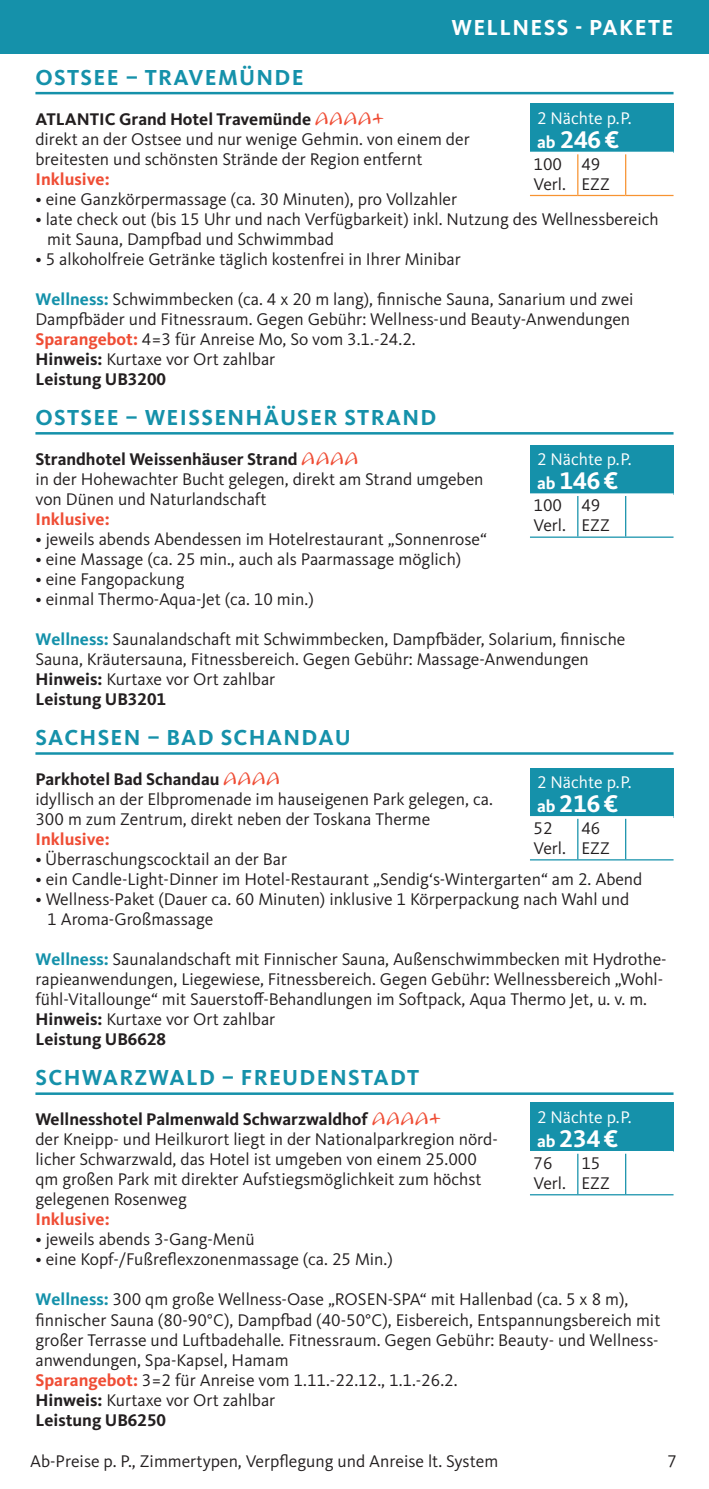
<style>
.page{position:relative;width:709px;height:1489px;background:#fff}
.page>*{position:absolute;margin:0;border:0;box-sizing:border-box;transform-origin:0 0}
.t1{font:700 25px "Kievit Pro";color:#fff}
.t2{font:700 22.5px "Kievit Pro";letter-spacing:.06em;color:#1591aa}
.t3{font:700 22.5px "Kievit Pro";letter-spacing:.06em;color:#fff}
.t4{font:17.5px/20px "Kievit Pro";color:#231f20}
.t5{font:700 17.5px "Kievit Pro";color:#231f20}
.t6{font:17.5px "Kievit Pro";color:#fff}
.t7{font:700 17.5px "Kievit Pro";color:#ef4d35}
.s1{font-size:17.5px}
.s2{font-weight:700;color:#1591aa}
.s3{font-weight:700;color:#ef4d35}
.s4{font-weight:700}
</style>
<div class="page">
<div style="left:530px;top:103px;width:143px;height:50px;background:#1591aa"></div>
<hr style="left:530px;top:195px;width:48px;height:1px;background:#f79332">
<hr style="left:577px;top:154px;width:1px;height:41px;background:#f79332">
<hr style="left:578px;top:195px;width:47px;height:1px;background:#f79332">
<hr style="left:625px;top:154px;width:1px;height:41px;background:#f79332">
<hr style="left:625px;top:195px;width:48px;height:1px;background:#f79332">
<hr style="left:530px;top:152px;width:143px;height:2px;background:#fff">
<hr style="left:35px;top:92px;width:638px;height:2px;background:#1591aa">
<hr style="left:35px;top:752px;width:638px;height:2px;background:#1591aa">
<div style="left:530px;top:767px;width:143px;height:50px;background:#1591aa"></div>
<hr style="left:577px;top:818px;width:1px;height:41px;background:#1591aa">
<hr style="left:625px;top:818px;width:1px;height:41px;background:#1591aa">
<hr style="left:530px;top:859px;width:143px;height:1px;background:#1591aa">
<hr style="left:530px;top:816px;width:143px;height:2px;background:#fff">
<hr style="left:35px;top:432px;width:638px;height:2px;background:#1591aa">
<div style="left:530px;top:445px;width:143px;height:49px;background:#1591aa"></div>
<hr style="left:577px;top:496px;width:1px;height:40px;background:#1591aa">
<hr style="left:625px;top:496px;width:1px;height:40px;background:#1591aa">
<hr style="left:530px;top:536px;width:143px;height:2px;background:#1591aa">
<hr style="left:530px;top:493px;width:143px;height:3px;background:#fff">
<hr style="left:35px;top:1092px;width:638px;height:2px;background:#1591aa">
<div style="left:530px;top:1102px;width:143px;height:50px;background:#1591aa"></div>
<hr style="left:577px;top:1153px;width:1px;height:41px;background:#1591aa">
<hr style="left:625px;top:1153px;width:1px;height:41px;background:#1591aa">
<hr style="left:530px;top:1194px;width:143px;height:1px;background:#1591aa">
<hr style="left:530px;top:1150px;width:143px;height:3px;background:#fff">
<div style="left:0;top:0;width:709px;height:53px;background:#1591aa"></div>
<p class="t2" style="left:36px;top:69px;width:270px">OSTSEE – TRAVEMÜNDE</p>
<p class="t3" style="left:451px;top:19px;width:223px">WELLNESS - PAKETE</p>
<p class="t6" style="left:537px;top:111px;width:96px">2 Nächte p. P.</p>
<h1 class="t1" style="left:537px;top:130px;width:83px"><span class="s1">ab</span> 246 €</h1>
<p class="t4" style="left:533px;top:155px;width:34px">100<br>Verl.</p>
<p class="t4" style="left:581px;top:155px;width:30px">49<br>EZZ</p>
<p class="t5" style="left:35px;top:112px;width:277px">ATLANTIC Grand Hotel Travemünde</p>
<p class="t4" style="left:35px;top:130px;width:436px">direkt an der Ostsee und nur wenige Gehmin. von einem der breitesten und schönsten Strände der Region entfernt</p>
<p class="t7" style="left:35px;top:172px;width:76px">Inklusive:</p>
<p class="t4" style="left:35px;top:190px;width:423px">• eine Ganzkörpermassage (ca. 30 Minuten), pro Vollzahler</p>
<p class="t4" style="left:47px;top:210px;width:613px;text-indent:-12px">• late check out (bis 15 Uhr und nach Verfügbarkeit) inkl. Nutzung des Wellnessbereich mit Sauna, Dampfbad und Schwimmbad</p>
<p class="t4" style="left:35px;top:250px;width:427px">• 5 alkoholfreie Getränke täglich kostenfrei in Ihrer Minibar</p>
<p class="t4" style="left:35px;top:290px;width:599px"><span class="s2">Wellness:</span> Schwimmbecken (ca. 4 x 20 m lang), finnische Sauna, Sanarium und zwei Dampfbäder und Fitnessraum. Gegen Gebühr: Wellness-und Beauty-Anwendungen <span class="s3">Sparangebot:</span> 4=3 für Anreise Mo, So vom 3.1.-24.2.<br><span class="s4">Hinweis:</span> Kurtaxe vor Ort zahlbar<br><span class="s4">Leistung UB3200</span></p>
<p class="t2" style="left:36px;top:409px;width:402px">OSTSEE – WEISSENHÄUSER STRAND</p>
<p class="t5" style="left:35px;top:452px;width:264px">Strandhotel Weissenhäuser Strand</p>
<p class="t4" style="left:35px;top:470px;width:449px">in der Hohewachter Bucht gelegen, direkt am Strand umgeben von Dünen und Naturlandschaft</p>
<p class="t7" style="left:35px;top:512px;width:76px">Inklusive:</p>
<p class="t4" style="left:35px;top:530px;width:453px">• jeweils abends Abendessen im Hotelrestaurant „Sonnenrose“</p>
<p class="t4" style="left:35px;top:550px;width:427px">• eine Massage (ca. 25 min., auch als Paarmassage möglich)</p>
<p class="t4" style="left:35px;top:570px;width:151px">• eine Fangopackung</p>
<p class="t4" style="left:35px;top:590px;width:280px">• einmal Thermo-Aqua-Jet (ca. 10 min.)</p>
<p class="t4" style="left:35px;top:630px;width:591px"><span class="s2">Wellness:</span> Saunalandschaft mit Schwimmbecken, Dampfbäder, Solarium, finnische Sauna, Kräutersauna, Fitnessbereich. Gegen Gebühr: Massage-Anwendungen <span class="s4">Hinweis:</span> Kurtaxe vor Ort zahlbar<br><span class="s4">Leistung UB3201</span></p>
<p class="t6" style="left:537px;top:453px;width:96px">2 Nächte p. P.</p>
<h1 class="t1" style="left:537px;top:471px;width:83px"><span class="s1">ab</span> 146 €</h1>
<p class="t4" style="left:533px;top:497px;width:34px">100<br>Verl.</p>
<p class="t4" style="left:581px;top:497px;width:30px">49<br>EZZ</p>
<p class="t2" style="left:36px;top:729px;width:317px">SACHSEN – BAD SCHANDAU</p>
<p class="t5" style="left:35px;top:772px;width:186px">Parkhotel Bad Schandau</p>
<p class="t4" style="left:35px;top:790px;width:459px">idyllisch an der Elbpromenade im hauseigenen Park gelegen, ca.<br>300 m zum Zentrum, direkt neben der Toskana Therme</p>
<p class="t7" style="left:35px;top:832px;width:76px">Inklusive:</p>
<p class="t4" style="left:35px;top:850px;width:253px">• Überraschungscocktail an der Bar</p>
<p class="t4" style="left:35px;top:870px;width:608px">• ein Candle-Light-Dinner im Hotel-Restaurant „Sendig‘s-Wintergarten“ am 2. Abend</p>
<p class="t4" style="left:47px;top:890px;width:583px;text-indent:-12px">• Wellness-Paket (Dauer ca. 60 Minuten) inklusive 1 Körperpackung nach Wahl und<br>1 Aroma-Großmassage</p>
<p class="t4" style="left:35px;top:950px;width:632px"><span class="s2">Wellness:</span> Saunalandschaft mit Finnischer Sauna, Außenschwimmbecken mit Hydrothe&shy;rapieanwendungen, Liegewiese, Fitnessbereich. Gegen Gebühr: Wellnessbereich „Wohl&shy;fühl-Vitallounge“ mit Sauerstoff-Behandlungen im Softpack, Aqua Thermo Jet, u. v. m.<br><span class="s4">Hinweis:</span> Kurtaxe vor Ort zahlbar<br><span class="s4">Leistung UB6628</span></p>
<p class="t6" style="left:537px;top:775px;width:96px">2 Nächte p. P.</p>
<h1 class="t1" style="left:537px;top:794px;width:83px"><span class="s1">ab</span> 216 €</h1>
<p class="t4" style="left:533px;top:819px;width:34px">52<br>Verl.</p>
<p class="t4" style="left:581px;top:819px;width:30px">46<br>EZZ</p>
<p class="t2" style="left:36px;top:1069px;width:385px">SCHWARZWALD – FREUDENSTADT</p>
<p class="t6" style="left:537px;top:1110px;width:96px">2 Nächte p. P.</p>
<h1 class="t1" style="left:537px;top:1128px;width:83px"><span class="s1">ab</span> 234 €</h1>
<p class="t4" style="left:533px;top:1154px;width:34px">76<br>Verl.</p>
<p class="t4" style="left:581px;top:1154px;width:30px">15<br>EZZ</p>
<p class="t5" style="left:35px;top:1112px;width:334px">Wellnesshotel Palmenwald Schwarzwaldhof</p>
<p class="t4" style="left:35px;top:1130px;width:464px">der Kneipp- und Heilkurort liegt in der Nationalparkregion nörd&shy;licher Schwarzwald, das Hotel ist umgeben von einem 25.000 qm großen Park mit direkter Aufstiegsmöglichkeit zum höchst gelegenen Rosenweg</p>
<p class="t7" style="left:35px;top:1212px;width:76px">Inklusive:</p>
<p class="t4" style="left:35px;top:1230px;width:221px">• jeweils abends 3-Gang-Menü</p>
<p class="t4" style="left:35px;top:1250px;width:359px">• eine Kopf-/Fußreflexzonenmassage (ca. 25 Min.)</p>
<p class="t4" style="left:35px;top:1290px;width:626px"><span class="s2">Wellness:</span> 300 qm große Wellness-Oase „ROSEN-SPA“ mit Hallenbad (ca. 5 x 8 m), finnischer Sauna (80-90°C), Dampfbad (40-50°C), Eisbereich, Entspannungsbereich mit großer Terrasse und Luftbadehalle. Fitnessraum. Gegen Gebühr: Beauty- und Wellness&shy;anwendungen, Spa-Kapsel, Hamam<br><span class="s3">Sparangebot:</span> 3=2 für Anreise vom 1.11.-22.12., 1.1.-26.2.<br><span class="s4">Hinweis:</span> Kurtaxe vor Ort zahlbar<br><span class="s4">Leistung UB6250</span></p>
<p class="t4" style="left:30px;top:1452px;width:469px">Ab-Preise p. P., Zimmertypen, Verpflegung und Anreise lt. System</p>
<p class="t4" style="left:667px;top:1452px;width:11px">7</p>
</div>
